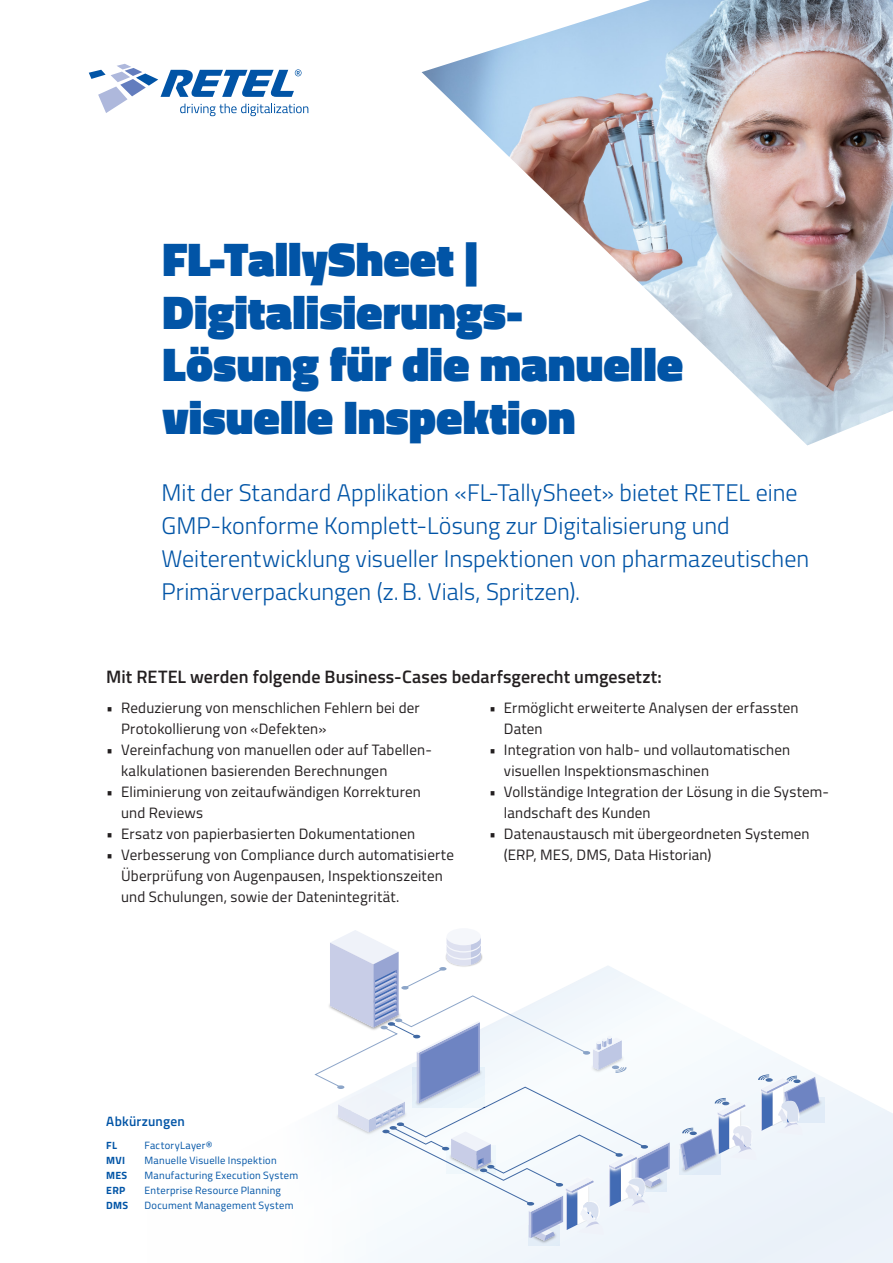
<style>
.page{position:relative;width:893px;height:1263px;background:#fff}
.page>*{position:absolute;margin:0;border:0;box-sizing:border-box;transform-origin:0 0}
.t1{font:900 48px/52.5px "Titillium Web";color:#0154a6}
.t2{font:300 24px/33px "Titillium Web";color:#0154a6}
.t3{font:600 18px "Titillium Web";letter-spacing:.005em;color:#231f20}
.t4{font:15px/21px "Titillium Web";letter-spacing:.01em;color:#231f20}
.t5{font:600 13.5px "Titillium Web";letter-spacing:.015em;color:#0154a6}
.t6{font:10.5px "Titillium Web";letter-spacing:.025em;color:#0154a6}
.t7{font:700 10.5px "Titillium Web";letter-spacing:.025em;color:#0154a6}
</style>
<div class="page">
<svg style="left:89px;top:64px;width:219px;height:52px"></svg>
<svg style="left:314px;top:1047px;width:579px;height:216px"></svg>
<img style="left:680px;top:1170px;width:41px;height:5px">
<img style="left:820px;top:1097px;width:4px;height:26px">
<img style="left:529px;top:1241px;width:30px;height:4px">
<img style="left:750px;top:1069px;width:49px;height:5px">
<div style="left:447px;top:928px;width:34px;height:17px;background:#eff2f9;border-radius:50%"></div>
<svg style="left:680px;top:1074px;width:140px;height:96px"></svg>
<svg style="left:315px;top:930px;width:355px;height:311px"></svg>
<img style="left:422px;top:0;width:471px;height:445px">
<h1 class="t1" style="left:163px;top:234px;width:522px">FL-TallySheet |<br>Digitalisierungs-<br>Lösung für die manuelle visuelle Inspektion</h1>
<h2 class="t2" style="left:162px;top:476px;width:649px">Mit der Standard Applikation «FL-TallySheet» bietet RETEL eine GMP-konforme Komplett-Lösung zur Digitalisierung und Weiterentwicklung visueller Inspektionen von pharmazeutischen Primärverpackungen (z.B. Vials, Spritzen).</h2>
<p class="t3" style="left:106px;top:664px;width:557px">Mit RETEL werden folgende Business-Cases bedarfsgerecht umgesetzt:</p>
<p class="t4" style="left:121px;top:697px;width:300px;text-indent:-15px">• Reduzierung von menschlichen Fehlern bei der<br>Protokollierung von «Defekten»</p>
<p class="t4" style="left:121px;top:739px;width:312px;text-indent:-15px">• Vereinfachung von manuellen oder auf Tabellen&shy;kalkulationen basierenden Berechnungen</p>
<p class="t4" style="left:121px;top:781px;width:301px;text-indent:-15px">• Eliminierung von zeitaufwändigen Korrekturen und Reviews</p>
<p class="t4" style="left:106px;top:823px;width:310px">• Ersatz von papierbasierten Dokumentationen</p>
<p class="t4" style="left:121px;top:844px;width:334px;text-indent:-15px">• Verbesserung von Compliance durch automatisierte<br>Überprüfung von Augenpausen, Inspektionszeiten und Schulungen, sowie der Datenintegrität.</p>
<p class="t4" style="left:504px;top:697px;width:296px;text-indent:-15px">• Ermöglicht erweiterte Analysen der erfassten<br>Daten</p>
<p class="t4" style="left:504px;top:739px;width:288px;text-indent:-15px">• Integration von halb- und vollautomatischen visuellen Inspektionsmaschinen</p>
<p class="t4" style="left:504px;top:781px;width:327px;text-indent:-15px">• Vollständige Integration der Lösung in die System&shy;landschaft des Kunden</p>
<p class="t4" style="left:504px;top:823px;width:307px;text-indent:-15px">• Datenaustausch mit übergeordneten Systemen (ERP, MES, DMS, Data Historian)</p>
<p class="t5" style="left:106px;top:1111px;width:80px">Abkürzungen</p>
<p class="t7" style="left:106px;top:1137px;width:12px">FL</p>
<p class="t6" style="left:145px;top:1138px;width:70px">FactoryLayer®</p>
<p class="t7" style="left:106px;top:1152px;width:20px">MVI</p>
<p class="t6" style="left:145px;top:1153px;width:134px">Manuelle Visuelle Inspektion</p>
<p class="t7" style="left:106px;top:1167px;width:23px">MES</p>
<p class="t6" style="left:145px;top:1168px;width:155px">Manufacturing Execution System</p>
<p class="t7" style="left:106px;top:1182px;width:20px">ERP</p>
<p class="t6" style="left:145px;top:1183px;width:138px">Enterprise Resource Planning</p>
<p class="t7" style="left:106px;top:1197px;width:23px">DMS</p>
<p class="t6" style="left:145px;top:1198px;width:150px">Document Management System</p>
</div>
